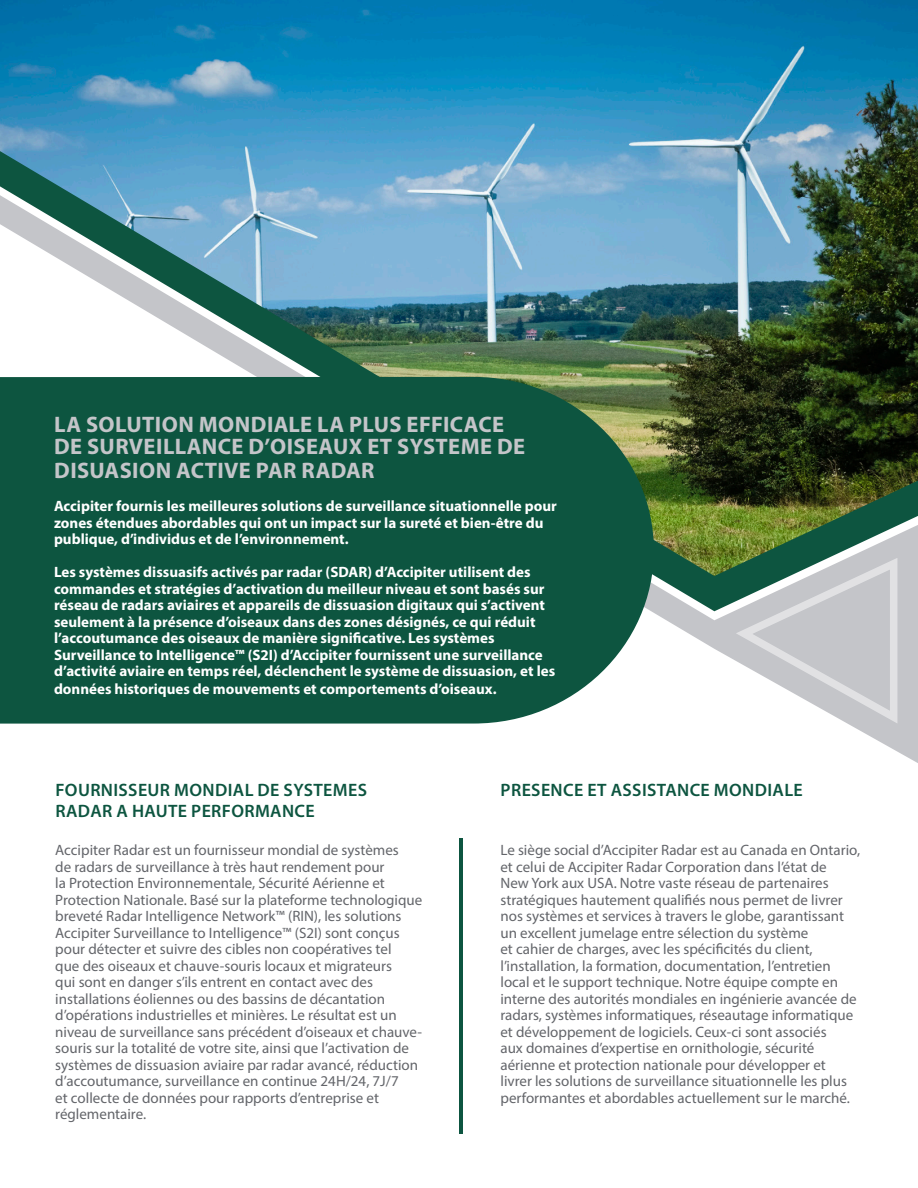
<style>
.page{position:relative;width:918px;height:1188px;background:#fff}
.page>*{position:absolute;margin:0;border:0;box-sizing:border-box;transform-origin:0 0}
.t1{font:700 22.5px/23.2px "Myriad Pro";letter-spacing:.015em;color:#c4c5c9}
.t2{font:600 18px/21.6px "Myriad Pro";letter-spacing:.02em;color:#0d5540}
.t3{font:15px/16.5px "Myriad Pro";color:#63656a}
.t4{font:700 15px/16.5px "Myriad Pro";color:#fff}
</style>
<div class="page">
<img style="left:0;top:0;width:918px;height:151px">
<svg style="left:0;top:151px;width:918px;height:35px;background:#659dba"></svg>
<svg style="left:0;top:195px;width:918px;height:29px;background:#709eb4"></svg>
<img style="left:0;top:224px;width:918px;height:539px">
<hr style="left:459px;top:838px;width:4px;height:296px;background:#0d5540">
<div style="left:0;top:377px;width:654px;height:347px;background:#0d5540"></div>
<svg style="left:734px;top:556px;width:165px;height:169px"></svg>
<p class="t1" style="left:54px;top:412px;width:473px">LA SOLUTION MONDIALE LA PLUS EFFICACE<br>DE SURVEILLANCE D’OISEAUX ET SYSTEME DE<br>DISUASION ACTIVE PAR RADAR</p>
<p class="t4" style="left:54px;top:497px;width:505px">Accipiter fournis les meilleures solutions de surveillance situationnelle pour zones étendues abordables qui ont un impact sur la sureté et bien-être du publique, d’individus et de l’environnement.</p>
<p class="t4" style="left:54px;top:563px;width:503px">Les systèmes dissuasifs activés par radar (SDAR) d’Accipiter utilisent des commandes et stratégies d’activation du meilleur niveau et sont basés sur réseau de radars aviaires et appareils de dissuasion digitaux qui s’activent seulement à la présence d’oiseaux dans des zones désignés, ce qui réduit l’accoutumance des oiseaux de manière significative. Les systèmes Surveillance to Intelligence™ (S2I) d’Accipiter fournissent une surveillance d’activité aviaire en temps réel, déclenchent le système de dissuasion, et les</p>
<p class="t4" style="left:54px;top:680px;width:444px">données historiques de mouvements et comportements d’oiseaux.</p>
<p class="t2" style="left:55px;top:778px;width:313px">FOURNISSEUR MONDIAL DE SYSTEMES<br>RADAR A HAUTE PERFORMANCE</p>
<p class="t3" style="left:55px;top:842px;width:368px">Accipiter Radar est un fournisseur mondial de systèmes<br>de radars de surveillance à très haut rendement pour<br>la Protection Environnementale, Sécurité Aérienne et Protection Nationale. Basé sur la plateforme technologique breveté Radar Intelligence Network™ (RIN), les solutions Accipiter Surveillance to Intelligence™ (S2I) sont conçus pour détecter et suivre des cibles non coopératives tel<br>que des oiseaux et chauve-souris locaux et migrateurs<br>qui sont en danger s’ils entrent en contact avec des installations éoliennes ou des bassins de décantation d’opérations industrielles et minières. Le résultat est un niveau de surveillance sans précédent d’oiseaux et chauve&shy;souris sur la totalité de votre site, ainsi que l’activation de systèmes de dissuasion aviaire par radar avancé, réduction d’accoutumance, surveillance en continue 24H/24, 7J/7<br>et collecte de données pour rapports d’entreprise et réglementaire.</p>
<p class="t2" style="left:501px;top:778px;width:304px">PRESENCE ET ASSISTANCE MONDIALE</p>
<p class="t3" style="left:500px;top:842px;width:361px">Le siège social d’Accipiter Radar est au Canada en Ontario, et celui de Accipiter Radar Corporation dans l’état de<br>New York aux USA. Notre vaste réseau de partenaires stratégiques hautement qualifiés nous permet de livrer nos systèmes et services à travers le globe, garantissant un excellent jumelage entre sélection du système<br>et cahier de charges, avec les spécificités du client, l’installation, la formation, documentation, l’entretien local et le support technique. Notre équipe compte en interne des autorités mondiales en ingénierie avancée de radars, systèmes informatiques, réseautage informatique et développement de logiciels. Ceux-ci sont associés<br>aux domaines d’expertise en ornithologie, sécurité aérienne et protection nationale pour développer et livrer les solutions de surveillance situationnelle les plus performantes et abordables actuellement sur le marché.</p>
</div>
